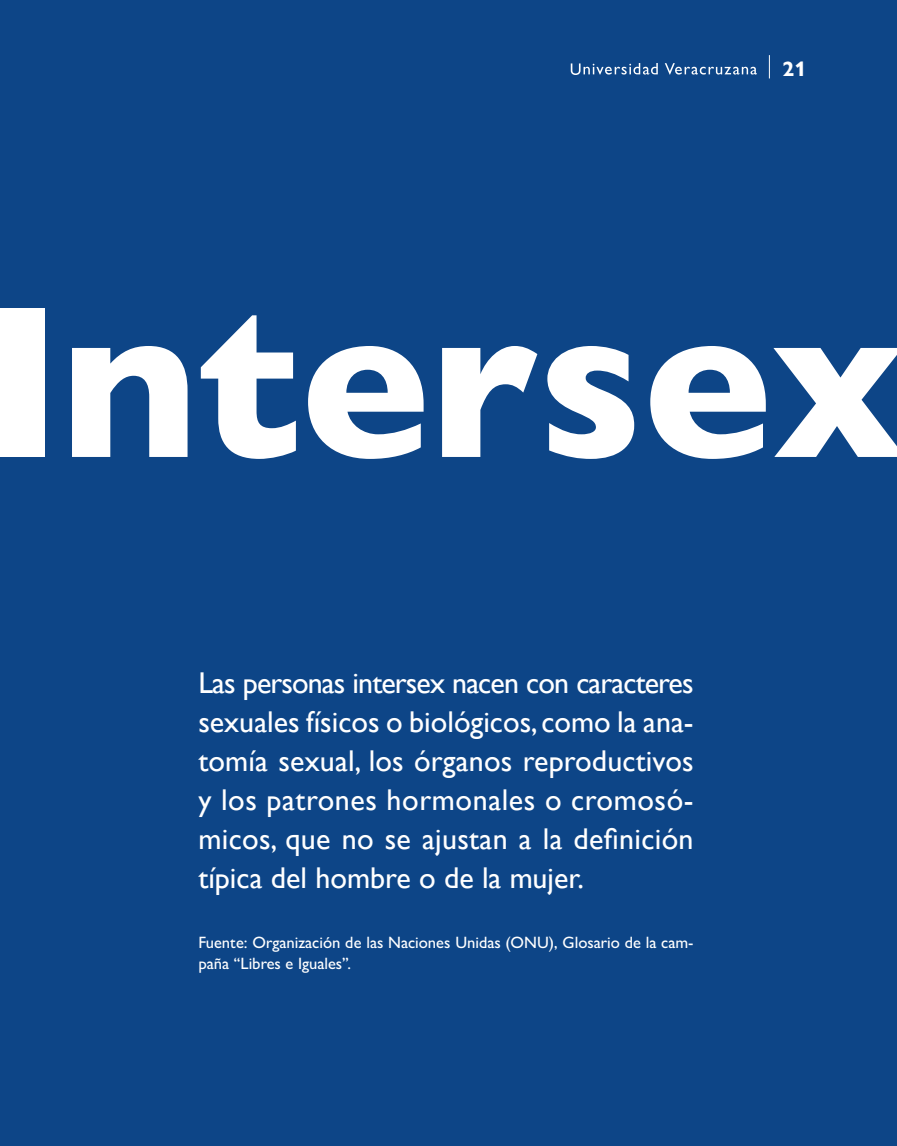
<style>
.page{position:relative;width:897px;height:1146px;background:#fff}
.page>*{position:absolute;margin:0;border:0;box-sizing:border-box;transform-origin:0 0}
.t1{font:800 217.5px "Gill Sans Nova";color:#fff}
.t2{font:30px/39px "Gill Sans";letter-spacing:.01em;color:#fff;text-align:justify}
.t3{font:700 21px "Gill Sans Nova";color:#fff}
.t4{font:500 16.5px/21px "Gill Sans Nova";color:#fff}
</style>
<div class="page">
<div style="left:0;top:0;width:897px;height:1145px;background:#0d4587"></div>
<svg style="left:769px;top:55px;width:1px;height:23px"></svg>
<svg style="left:571px;top:63px;width:87px;height:12px"></svg>
<svg style="left:665px;top:63px;width:92px;height:12px"></svg>
<p class="t3" style="left:782px;top:56px;width:25px">21</p>
<h1 class="t1" style="left:-16px;top:247px;width:923px">Intersex</h1>
<p class="t2" style="left:198px;top:664px;width:497px">Las personas intersex nacen con caracteres sexuales físicos o biológicos, como la ana&shy;tomía sexual, los órganos reproductivos y los patrones hormonales o cromosó&shy;micos, que no se ajustan a la definición típica del hombre o de la mujer.</p>
<p class="t4" style="left:198px;top:932px;width:496px">Fuente: Organización de las Naciones Unidas (ONU), Glosario de la cam&shy;paña “Libres e Iguales”.</p>
</div>
